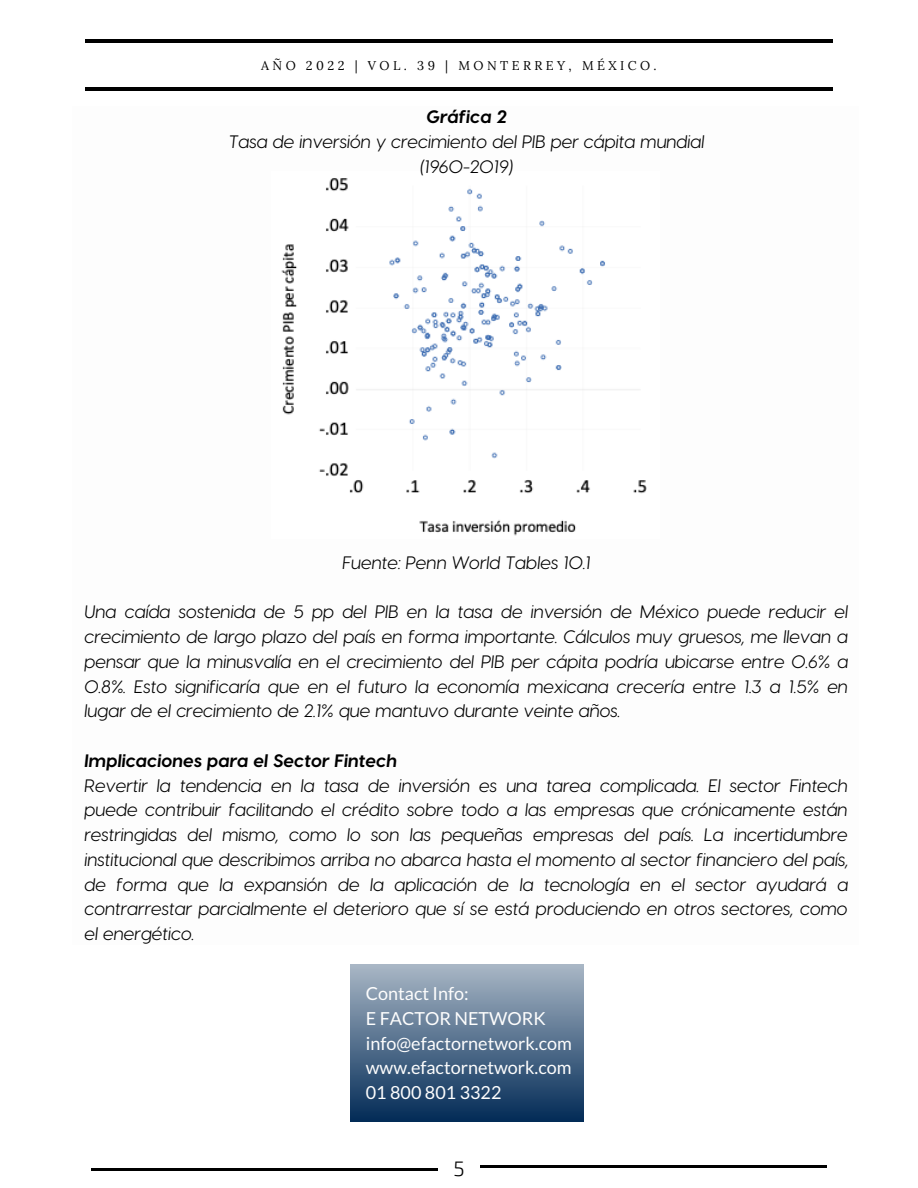
<style>
.page{position:relative;width:918px;height:1188px;background:#fff}
.page>*{position:absolute;margin:0;border:0;box-sizing:border-box;transform-origin:0 0}
.t1{font:300 21px "Exo 2";color:#000}
.t2{font:italic 18px/24.8px "Visby CF";color:#000;text-align:justify}
.t3{font:18px "Lato";color:#fdfdfd}
.t4{font:italic 700 18px "Visby CF";color:#000}
.t5{font:12.75px "Lora";letter-spacing:.27em;color:#000}
</style>
<div class="page">
<hr style="left:86px;top:39px;width:747px;height:4px;background:#000">
<hr style="left:86px;top:87px;width:747px;height:3px;background:#000">
<hr style="left:91px;top:1168px;width:347px;height:2px;background:#000">
<hr style="left:480px;top:1165px;width:346px;height:3px;background:#000">
<div style="left:351px;top:964px;width:233px;height:157px;background:linear-gradient(to bottom,#aab7c6,#032b57)"></div>
<img style="left:281px;top:178px;width:366px;height:358px">
<p class="t5" style="left:261px;top:57px;width:397px">AÑO 2022 | VOL. 39 | MONTERREY, MÉXICO.</p>
<p class="t4" style="left:427px;top:105px;width:82px">Gráfica 2</p>
<p class="t2" style="left:229px;top:128px;width:477px">Tasa de inversión y crecimiento del PIB per cápita mundial</p>
<p class="t2" style="left:420px;top:153px;width:95px">(1960-2019)</p>
<p class="t2" style="left:343px;top:549px;width:250px">Fuente: Penn World Tables 10.1</p>
<p class="t2" style="left:85px;top:599px;width:765px">Una caída sostenida de 5 pp del PIB en la tasa de inversión de México puede reducir el crecimiento de largo plazo del país en forma importante. Cálculos muy gruesos, me llevan a pensar que la minusvalía en el crecimiento del PIB per cápita podría ubicarse entre 0.6% a 0.8%. Esto significaría que en el futuro la economía mexicana crecería entre 1.3 a 1.5% en lugar de el crecimiento de 2.1% que mantuvo durante veinte años.</p>
<p class="t4" style="left:85px;top:749px;width:314px">Implicaciones para el Sector Fintech</p>
<p class="t2" style="left:85px;top:772px;width:766px">Revertir la tendencia en la tasa de inversión es una tarea complicada. El sector Fintech puede contribuir facilitando el crédito sobre todo a las empresas que crónicamente están restringidas del mismo, como lo son las pequeñas empresas del país. La incertidumbre institucional que describimos arriba no abarca hasta el momento al sector financiero del país, de forma que la expansión de la aplicación de la tecnología en el sector ayudará a contrarrestar parcialmente el deterioro que sí se está produciendo en otros sectores, como el energético.</p>
<p class="t3" style="left:366px;top:982px;width:104px">Contact Info:</p>
<p class="t3" style="left:366px;top:1007px;width:181px">E FACTOR NETWORK</p>
<p class="t3" style="left:366px;top:1032px;width:208px">info@efactornetwork.com</p>
<p class="t3" style="left:366px;top:1057px;width:207px">www.efactornetwork.com</p>
<p class="t3" style="left:366px;top:1081px;width:137px">01 800 801 3322</p>
<p class="t1" style="left:453px;top:1155px;width:13px">5</p>
</div>
